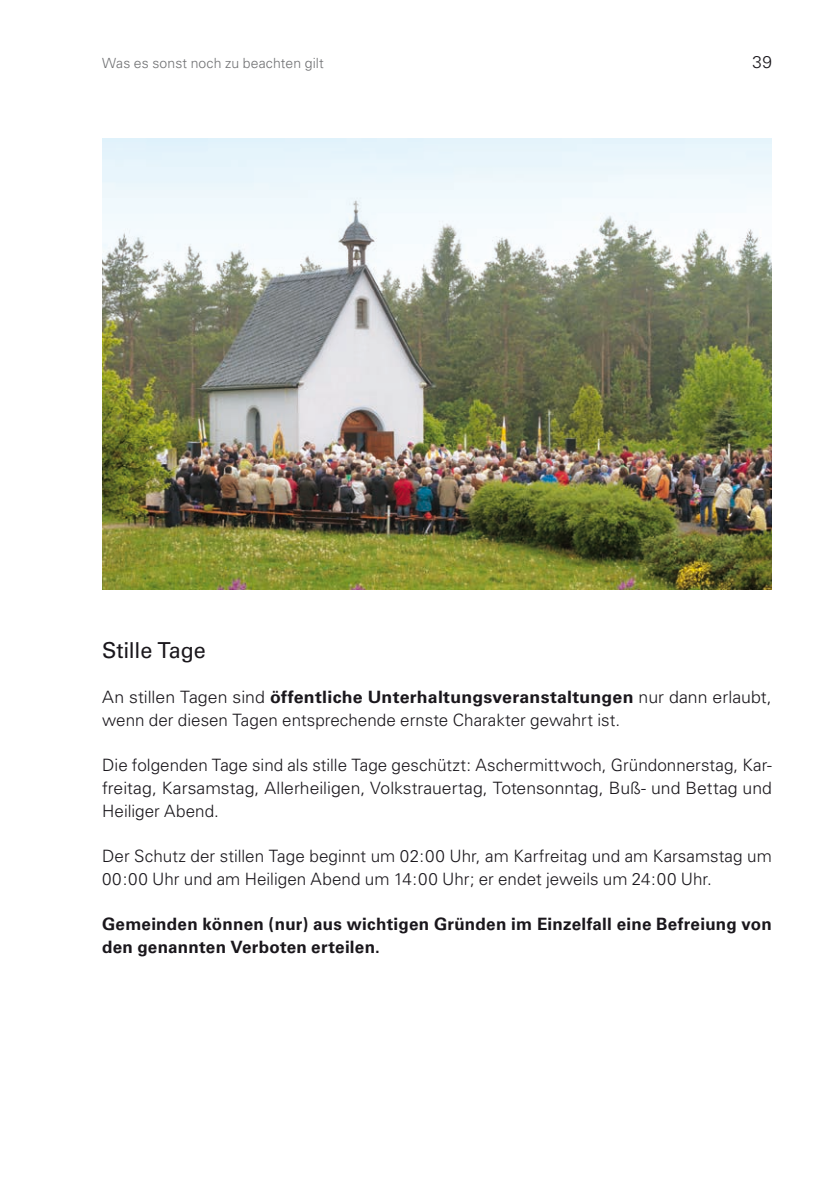
<style>
.page{position:relative;width:840px;height:1191px;background:#fff}
.page>*{position:absolute;margin:0;border:0;box-sizing:border-box;transform-origin:0 0}
.t1{font:22px "Univers";letter-spacing:-.01em;color:#1a171c}
.t2{font:300 17px/22.6px "Univers";color:#1a171c;text-align:justify}
.t3{font:300 17px/22.6px "Univers";color:#1a171c;scale:1.04 1}
.t4{font:700 17px/22.6px "Univers";letter-spacing:.015em;color:#1a171c}
.t5{font:300 14px "Univers";letter-spacing:.01em;color:#707173}
.s1{font-weight:700}
</style>
<div class="page">
<img style="left:102px;top:139px;width:669px;height:451px">
<p class="t5" style="left:102px;top:55px;width:223px">Was es sonst noch zu beachten gilt</p>
<p class="t2" style="left:752px;top:51px;width:21px">39</p>
<p class="t1" style="left:102px;top:637px;width:105px">Stille Tage</p>
<p class="t3" style="left:102px;top:686px;width:645px">An stillen Tagen sind <span class="s1">öffentliche Unterhaltungsveranstaltungen</span> nur dann erlaubt, wenn der diesen Tagen entsprechende ernste Charakter gewahrt ist.</p>
<p class="t2" style="left:102px;top:754px;width:671px">Die folgenden Tage sind als stille Tage geschützt: Aschermittwoch, Gründonnerstag, Kar&shy;freitag, Karsamstag, Allerheiligen, Volkstrauertag, Totensonntag, Buß- und Bettag und Heiliger Abend.</p>
<p class="t2" style="left:102px;top:844px;width:670px">Der Schutz der stillen Tage beginnt um 02:00 Uhr, am Karfreitag und am Karsamstag um<br>00:00 Uhr und am Heiligen Abend um 14:00 Uhr; er endet jeweils um 24:00 Uhr.</p>
<p class="t4" style="left:102px;top:913px;width:671px">Gemeinden können (nur) aus wichtigen Gründen im Einzelfall eine Befreiung von den genannten Verboten erteilen.</p>
</div>
